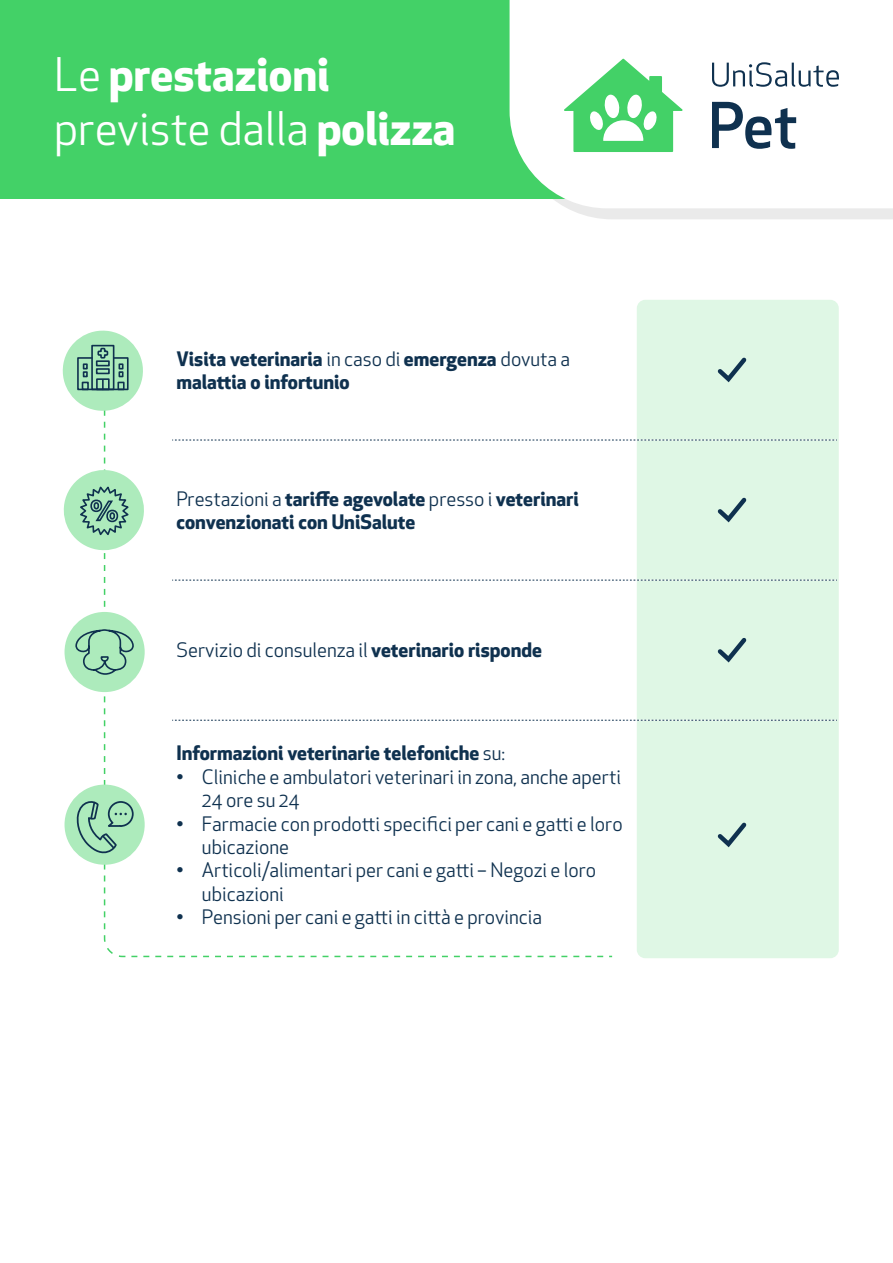
<style>
.page{position:relative;width:893px;height:1263px;background:#fff}
.page>*{position:absolute;margin:0;border:0;box-sizing:border-box;transform-origin:0 0}
.t1{font:45.15px "Apex New";color:#fff}
.t2{font:700 45.15px "Apex New";color:#fff}
.t3{font:19.5px/23.4px "Apex New";color:#0f314f}
.t4{font:700 19.5px/23.4px "Apex New";color:#0f314f}
.s1{font-weight:400}
.s2{font-weight:700}
</style>
<div class="page">
<div style="left:568px;top:208px;width:325px;height:11px;background:#eaeaea"></div>
<div style="left:0;top:0;width:893px;height:198px;background:#43d167"></div>
<div style="left:510px;top:0;width:383px;height:208px;background:#fff"></div>
<svg style="left:560px;top:57px;width:124px;height:96px"></svg>
<svg style="left:712px;top:102px;width:84px;height:47px;background:#9eacb8"></svg>
<svg style="left:712px;top:62px;width:127px;height:25px;background:#c7cfd6"></svg>
<div style="left:637px;top:300px;width:202px;height:658px;background:#dff7e5;border-radius:9px"></div>
<svg style="left:615px;top:440px;width:222px;height:1px"></svg>
<svg style="left:615px;top:580px;width:222px;height:1px"></svg>
<svg style="left:615px;top:720px;width:222px;height:1px"></svg>
<svg style="left:717px;top:357px;width:30px;height:26px"></svg>
<svg style="left:717px;top:497px;width:30px;height:26px"></svg>
<svg style="left:717px;top:638px;width:30px;height:25px"></svg>
<svg style="left:717px;top:822px;width:30px;height:26px"></svg>
<svg style="left:103px;top:439px;width:511px;height:519px"></svg>
<svg style="left:62px;top:330px;width:88px;height:602px"></svg>
<p class="t2" style="left:54px;top:42px;width:277px"><span class="s1">Le</span> prestazioni</p>
<p class="t1" style="left:54px;top:100px;width:403px">previste dalla <span class="s2">polizza</span></p>
<p class="t4" style="left:176px;top:346px;width:395px">Visita veterinaria <span class="s1">in caso di</span> emergenza <span class="s1">dovuta a </span>malattia o infortunio</p>
<p class="t4" style="left:176px;top:486px;width:404px"><span class="s1">Prestazioni a</span> tariffe agevolate <span class="s1">presso i</span> veterinari convenzionati con UniSalute</p>
<p class="t3" style="left:176px;top:639px;width:367px">Servizio di consulenza il <span class="s2">veterinario risponde</span></p>
<p class="t4" style="left:176px;top:741px;width:330px">Informazioni veterinarie telefoniche <span class="s1">su:</span></p>
<p class="t3" style="left:202px;top:765px;width:420px;text-indent:-26px">• Cliniche e ambulatori veterinari in zona, anche aperti<br>24 ore su 24</p>
<p class="t3" style="left:202px;top:812px;width:422px;text-indent:-26px">• Farmacie con prodotti specifici per cani e gatti e loro ubicazione</p>
<p class="t3" style="left:202px;top:859px;width:396px;text-indent:-26px">• Articoli/alimentari per cani e gatti – Negozi e loro ubicazioni</p>
<p class="t3" style="left:176px;top:905px;width:367px">• Pensioni per cani e gatti in città e provincia</p>
</div>
